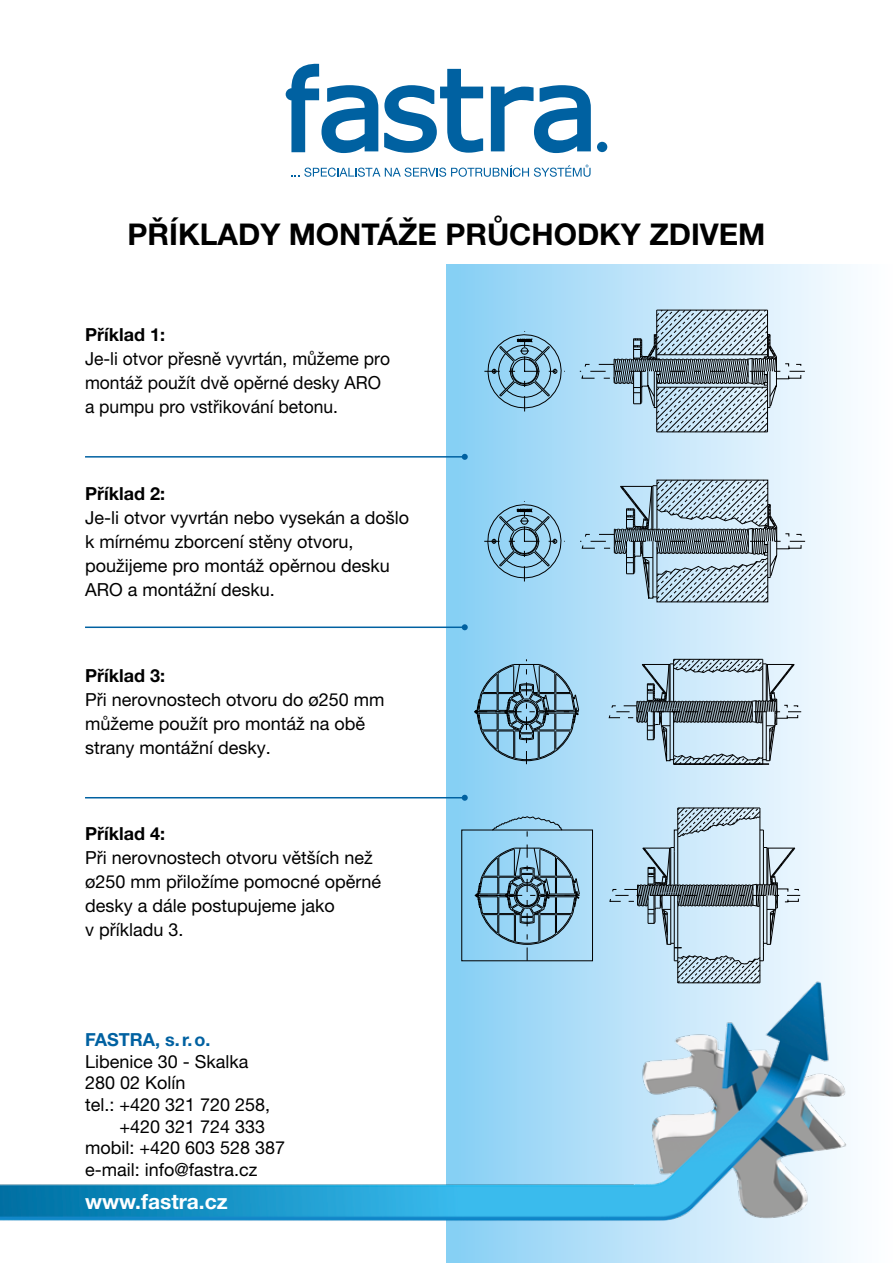
<style>
.page{position:relative;width:893px;height:1263px;background:#fff}
.page>*{position:absolute;margin:0;border:0;box-sizing:border-box;transform-origin:0 0}
.t1{font:700 30px "Helvetica Neue LT Pro";color:#000}
.t2{font:700 21px "Helvetica Neue LT Pro";color:#fff}
.t3{font:18px/24px "Helvetica Neue LT Pro";color:#000}
.t4{font:700 18px "Helvetica Neue LT Pro";color:#000}
.t5{font:700 18px "Helvetica Neue LT Pro";color:#0061a1}
</style>
<div class="page">
<div style="left:446px;top:265px;width:447px;height:998px;background:linear-gradient(to right,#88cff5,#fff)"></div>
<img style="left:0;top:960px;width:848px;height:275px">
<svg style="left:291px;top:165px;width:300px;height:12px"></svg>
<svg style="left:491px;top:85px;width:100px;height:68px"></svg>
<svg style="left:384px;top:69px;width:99px;height:84px"></svg>
<svg style="left:286px;top:64px;width:92px;height:89px"></svg>
<div style="left:597px;top:142px;width:10px;height:10px;background:#0061a1;border-radius:50%"></div>
<svg style="left:484px;top:331px;width:81px;height:81px;background:#86b8d4"></svg>
<svg style="left:580px;top:310px;width:225px;height:125px;background:#a6becc"></svg>
<svg style="left:580px;top:477px;width:225px;height:128px;background:#a8c0ce"></svg>
<svg style="left:484px;top:501px;width:81px;height:81px;background:#86b8d4"></svg>
<svg style="left:474px;top:659px;width:105px;height:105px;background:#7dabc4"></svg>
<svg style="left:608px;top:656px;width:193px;height:111px;background:#acc2cf"></svg>
<div style="left:462px;top:830px;width:131px;height:131px;border:1px solid #000"></div>
<svg style="left:475px;top:816px;width:105px;height:145px;background:#82b2cc"></svg>
<svg style="left:609px;top:805px;width:193px;height:178px;background:#b5ccdb"></svg>
<hr style="left:85px;top:456px;width:380px;height:2px;background:#0061a1">
<svg style="left:462px;top:454px;width:6px;height:6px"></svg>
<hr style="left:85px;top:626px;width:380px;height:2px;background:#0061a1">
<svg style="left:462px;top:624px;width:6px;height:6px"></svg>
<hr style="left:85px;top:797px;width:380px;height:1px;background:#0061a1">
<svg style="left:462px;top:795px;width:6px;height:6px"></svg>
<h1 class="t1" style="left:128px;top:215px;width:639px">PŘÍKLADY MONTÁŽE PRŮCHODKY ZDIVEM</h1>
<p class="t4" style="left:85px;top:324px;width:81px">Příklad 1:</p>
<p class="t3" style="left:85px;top:347px;width:306px">Je-li otvor přesně vyvrtán, můžeme pro montáž použít dvě opěrné desky ARO a pumpu pro vstřikování betonu.</p>
<p class="t4" style="left:85px;top:482px;width:81px">Příklad 2:</p>
<p class="t3" style="left:85px;top:505px;width:326px">Je-li otvor vyvrtán nebo vysekán a došlo k mírnému zborcení stěny otvoru, použijeme pro montáž opěrnou desku<br>ARO a montážní desku.</p>
<p class="t4" style="left:85px;top:664px;width:81px">Příklad 3:</p>
<p class="t3" style="left:85px;top:687px;width:301px">Při nerovnostech otvoru do ø250 mm můžeme použít pro montáž na obě strany montážní desky.</p>
<p class="t4" style="left:85px;top:823px;width:81px">Příklad 4:</p>
<p class="t3" style="left:85px;top:846px;width:298px">Při nerovnostech otvoru větších než ø250 mm přiložíme pomocné opěrné desky a dále postupujeme jako<br>v příkladu 3.</p>
<p class="t5" style="left:85px;top:1028px;width:127px">FASTRA, s.r.o.</p>
<p class="t3" style="left:85px;top:1049px;width:165px">Libenice 30 - Skalka</p>
<p class="t3" style="left:85px;top:1071px;width:102px">280 02 Kolín</p>
<p class="t3" style="left:85px;top:1092px;width:187px">tel.: +420 321 720 258,</p>
<p class="t3" style="left:119px;top:1114px;width:147px">+420 321 724 333</p>
<p class="t3" style="left:85px;top:1135px;width:202px">mobil: +420 603 528 387</p>
<p class="t3" style="left:85px;top:1157px;width:174px">e-mail: info@fastra.cz</p>
<p class="t2" style="left:85px;top:1188px;width:144px">www.fastra.cz</p>
</div>
